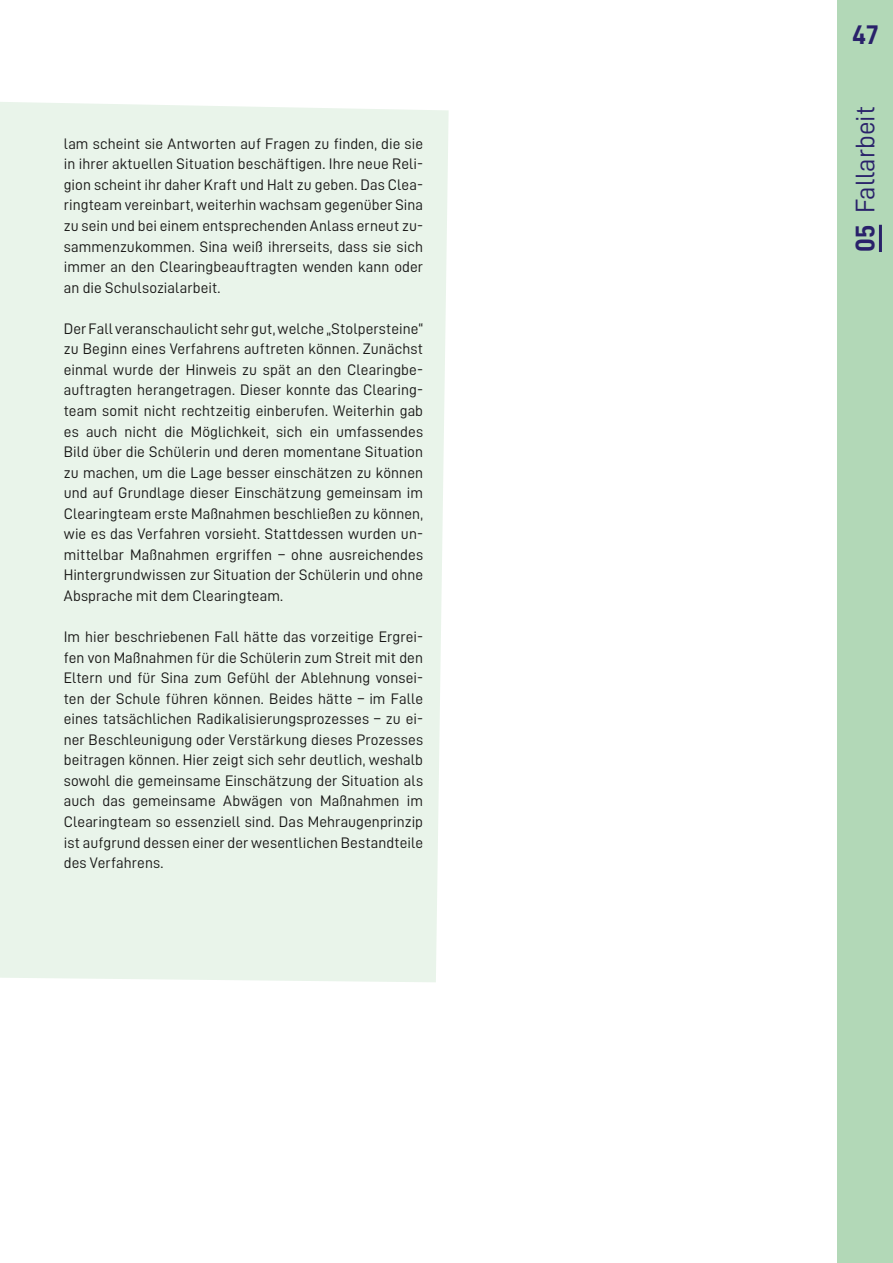
<style>
.page{position:relative;width:893px;height:1263px;background:#fff}
.page>*{position:absolute;margin:0;border:0;box-sizing:border-box;transform-origin:0 0}
.t1{font:27px "D DIN";color:#29216a}
.t2{font:27px "D DIN Bold";color:#29216a}
.t3{font:15.3px/20.5px "D DIN";letter-spacing:.005em;color:#181716;text-align:justify}
.s1{font-family:"D DIN Bold"}
</style>
<div class="page">
<div style="left:838px;top:0;width:55px;height:1263px;background:#b2d8b7"></div>
<hr style="left:879px;top:225px;width:3px;height:27px;background:#29216a">
<div style="left:0;top:102px;width:449px;height:880px;background:#e9f4ea"></div>
<p class="t3" style="left:64px;top:133px;width:361px">lam scheint sie Antworten auf Fragen zu finden, die sie in ihrer aktuellen Situation beschäftigen. Ihre neue Reli&shy;gion scheint ihr daher Kraft und Halt zu geben. Das Clea&shy;ringteam vereinbart, weiterhin wachsam gegenüber Sina zu sein und bei einem entsprechenden Anlass erneut zu&shy;sammenzukommen. Sina weiß ihrerseits, dass sie sich immer an den Clearingbeauftragten wenden kann oder an die Schulsozialarbeit.</p>
<p class="t3" style="left:64px;top:318px;width:361px">Der Fall veranschaulicht sehr gut, welche „Stolpersteine“ zu Beginn eines Verfahrens auftreten können. Zunächst einmal wurde der Hinweis zu spät an den Clearingbe&shy;auftragten herangetragen. Dieser konnte das Clearing&shy;team somit nicht rechtzeitig einberufen. Weiterhin gab es auch nicht die Möglichkeit, sich ein umfassendes Bild über die Schülerin und deren momentane Situation zu machen, um die Lage besser einschätzen zu können und auf Grundlage dieser Einschätzung gemeinsam im Clearingteam erste Maßnahmen beschließen zu können, wie es das Verfahren vorsieht. Stattdessen wurden un&shy;mittelbar Maßnahmen ergriffen – ohne ausreichendes Hintergrundwissen zur Situation der Schülerin und ohne Absprache mit dem Clearingteam.</p>
<p class="t3" style="left:64px;top:626px;width:361px">Im hier beschriebenen Fall hätte das vorzeitige Ergrei&shy;fen von Maßnahmen für die Schülerin zum Streit mit den Eltern und für Sina zum Gefühl der Ablehnung vonsei&shy;ten der Schule führen können. Beides hätte – im Falle eines tatsächlichen Radikalisierungsprozesses – zu ei&shy;ner Beschleunigung oder Verstärkung dieses Prozesses beitragen können. Hier zeigt sich sehr deutlich, weshalb sowohl die gemeinsame Einschätzung der Situation als auch das gemeinsame Abwägen von Maßnahmen im Clearingteam so essenziell sind. Das Mehraugenprinzip ist aufgrund dessen einer der wesentlichen Bestandteile des Verfahrens.</p>
<h1 class="t2" style="left:852px;top:19px;width:28px">47</h1>
<h1 class="t1" style="left:850px;top:252px;width:147px;rotate:-90deg"><span class="s1">05</span> Fallarbeit</h1>
</div>
